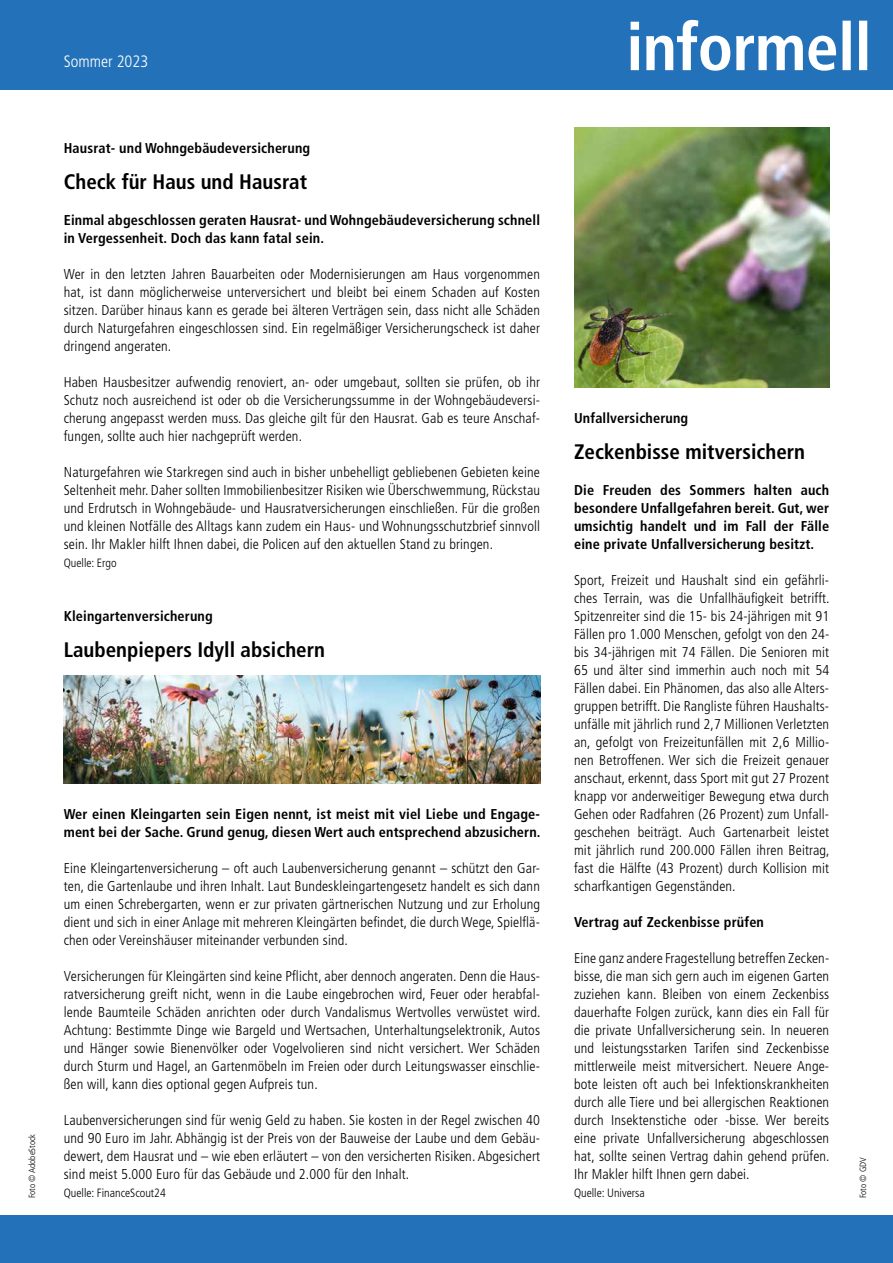
<style>
.page{position:relative;width:893px;height:1263px;background:#fff}
.page>*{position:absolute;margin:0;border:0;box-sizing:border-box;transform-origin:0 0}
.t1{font:700 condensed 21px "Frutiger LT Std";color:#000}
.t2{font:300 condensed 16.5px "Frutiger LT Std";color:#fff}
.t3{font:300 condensed 14.25px/18px "Frutiger LT Std";letter-spacing:.01em;color:#000;text-align:justify}
.t4{font:700 condensed 14.25px/18px "Frutiger LT Std";letter-spacing:.01em;color:#000}
.t5{font:300 condensed 12px "Frutiger LT Std";color:#000}
.t6{font:300 condensed 9px "Frutiger LT Std";color:#000}
</style>
<div class="page">
<img style="left:574px;top:128px;width:255px;height:259px">
<img style="left:64px;top:675px;width:476px;height:108px">
<div style="left:0;top:0;width:893px;height:89px;background:#2372b9"></div>
<svg style="left:631px;top:20px;width:236px;height:51px"></svg>
<div style="left:0;top:1215px;width:893px;height:48px;background:#2372b9"></div>
<p class="t2" style="left:64px;top:52px;width:86px">Sommer 2023</p>
<p class="t4" style="left:64px;top:139px;width:248px">Hausrat- und Wohngebäudeversicherung</p>
<h1 class="t1" style="left:64px;top:169px;width:245px">Check für Haus und Hausrat</h1>
<p class="t4" style="left:64px;top:211px;width:478px">Einmal abgeschlossen geraten Hausrat- und Wohngebäudeversicherung schnell in Vergessenheit. Doch das kann fatal sein.</p>
<p class="t3" style="left:64px;top:265px;width:478px">Wer in den letzten Jahren Bauarbeiten oder Modernisierungen am Haus vorgenommen hat, ist dann möglicherweise unterversichert und bleibt bei einem Schaden auf Kosten sitzen. Darüber hinaus kann es gerade bei älteren Verträgen sein, dass nicht alle Schäden durch Naturgefahren eingeschlossen sind. Ein regelmäßiger Versicherungscheck ist daher dringend angeraten.</p>
<p class="t3" style="left:64px;top:373px;width:478px">Haben Hausbesitzer aufwendig renoviert, an- oder umgebaut, sollten sie prüfen, ob ihr Schutz noch ausreichend ist oder ob die Versicherungssumme in der Wohngebäudeversi&shy;cherung angepasst werden muss. Das gleiche gilt für den Hausrat. Gab es teure Anschaf&shy;fungen, sollte auch hier nachgeprüft werden.</p>
<p class="t3" style="left:64px;top:463px;width:478px">Naturgefahren wie Starkregen sind auch in bisher unbehelligt gebliebenen Gebieten keine Seltenheit mehr. Daher sollten Immobilienbesitzer Risiken wie Überschwemmung, Rückstau und Erdrutsch in Wohngebäude- und Hausratversicherungen einschließen. Für die großen und kleinen Notfälle des Alltags kann zudem ein Haus- und Wohnungsschutzbrief sinnvoll sein. Ihr Makler hilft Ihnen dabei, die Policen auf den aktuellen Stand zu bringen.</p>
<p class="t5" style="left:64px;top:556px;width:54px">Quelle: Ergo</p>
<p class="t4" style="left:64px;top:607px;width:150px">Kleingartenversicherung</p>
<h1 class="t1" style="left:64px;top:637px;width:263px">Laubenpiepers Idyll absichern</h1>
<p class="t6" style="left:27px;top:1198px;width:66px;rotate:-90deg">Foto © AdobeStock</p>
<p class="t4" style="left:64px;top:805px;width:478px">Wer einen Kleingarten sein Eigen nennt, ist meist mit viel Liebe und Engage&shy;ment bei der Sache. Grund genug, diesen Wert auch entsprechend abzusichern.</p>
<p class="t3" style="left:64px;top:859px;width:478px">Eine Kleingartenversicherung – oft auch Laubenversicherung genannt – schützt den Gar&shy;ten, die Gartenlaube und ihren Inhalt. Laut Bundeskleingartengesetz handelt es sich dann um einen Schrebergarten, wenn er zur privaten gärtnerischen Nutzung und zur Erholung dient und sich in einer Anlage mit mehreren Kleingärten befindet, die durch Wege, Spielflä&shy;chen oder Vereinshäuser miteinander verbunden sind.</p>
<p class="t3" style="left:64px;top:967px;width:478px">Versicherungen für Kleingärten sind keine Pflicht, aber dennoch angeraten. Denn die Haus&shy;ratversicherung greift nicht, wenn in die Laube eingebrochen wird, Feuer oder herabfal&shy;lende Baumteile Schäden anrichten oder durch Vandalismus Wertvolles verwüstet wird.<br>Achtung: Bestimmte Dinge wie Bargeld und Wertsachen, Unterhaltungselektronik, Autos und Hänger sowie Bienenvölker oder Vogelvolieren sind nicht versichert. Wer Schäden durch Sturm und Hagel, an Gartenmöbeln im Freien oder durch Leitungswasser einschlie&shy;ßen will, kann dies optional gegen Aufpreis tun.</p>
<p class="t3" style="left:64px;top:1111px;width:478px">Laubenversicherungen sind für wenig Geld zu haben. Sie kosten in der Regel zwischen 40 und 90 Euro im Jahr. Abhängig ist der Preis von der Bauweise der Laube und dem Gebäu&shy;dewert, dem Hausrat und – wie eben erläutert – von den versicherten Risiken. Abgesichert sind meist 5.000 Euro für das Gebäude und 2.000 für den Inhalt.</p>
<p class="t5" style="left:64px;top:1186px;width:103px">Quelle: FinanceScout24</p>
<p class="t4" style="left:574px;top:409px;width:116px">Unfallversicherung</p>
<h1 class="t1" style="left:574px;top:439px;width:233px">Zeckenbisse mitversichern</h1>
<p class="t4" style="left:574px;top:481px;width:257px;text-align:justify">Die Freuden des Sommers halten auch besondere Unfallgefahren bereit. Gut, wer umsichtig handelt und im Fall der Fälle eine private Unfallversicherung besitzt.</p>
<p class="t3" style="left:574px;top:571px;width:257px">Sport, Freizeit und Haushalt sind ein gefährli&shy;ches Terrain, was die Unfallhäufigkeit betrifft.<br>Spitzenreiter sind die 15- bis 24-jährigen mit 91<br>Fällen pro 1.000 Menschen, gefolgt von den 24- bis 34-jährigen mit 74 Fällen. Die Senioren mit 65 und älter sind immerhin auch noch mit 54<br>Fällen dabei. Ein Phänomen, das also alle Alters&shy;gruppen betrifft. Die Rangliste führen Haushalts&shy;unfälle mit jährlich rund 2,7 Millionen Verletzten an, gefolgt von Freizeitunfällen mit 2,6 Millio&shy;nen Betroffenen. Wer sich die Freizeit genauer anschaut, erkennt, dass Sport mit gut 27 Prozent knapp vor anderweitiger Bewegung etwa durch Gehen oder Radfahren (26 Prozent) zum Unfall&shy;geschehen beiträgt. Auch Gartenarbeit leistet mit jährlich rund 200.000 Fällen ihren Beitrag, fast die Hälfte (43 Prozent) durch Kollision mit scharfkantigen Gegenständen.</p>
<p class="t4" style="left:574px;top:913px;width:191px">Vertrag auf Zeckenbisse prüfen</p>
<p class="t3" style="left:574px;top:949px;width:257px">Eine ganz andere Fragestellung betreffen Zecken&shy;bisse, die man sich gern auch im eigenen Garten zuziehen kann. Bleiben von einem Zeckenbiss dauerhafte Folgen zurück, kann dies ein Fall für die private Unfallversicherung sein. In neueren und leistungsstarken Tarifen sind Zeckenbisse mittlerweile meist mitversichert. Neuere Ange&shy;bote leisten oft auch bei Infektionskrankheiten durch alle Tiere und bei allergischen Reaktionen durch Insektenstiche oder -bisse. Wer bereits eine private Unfallversicherung abgeschlossen hat, sollte seinen Vertrag dahin gehend prüfen.<br>Ihr Makler hilft Ihnen gern dabei.</p>
<p class="t5" style="left:574px;top:1186px;width:72px">Quelle: Universa</p>
<p class="t6" style="left:858px;top:1198px;width:42px;rotate:-90deg">Foto © GDV</p>
</div>
